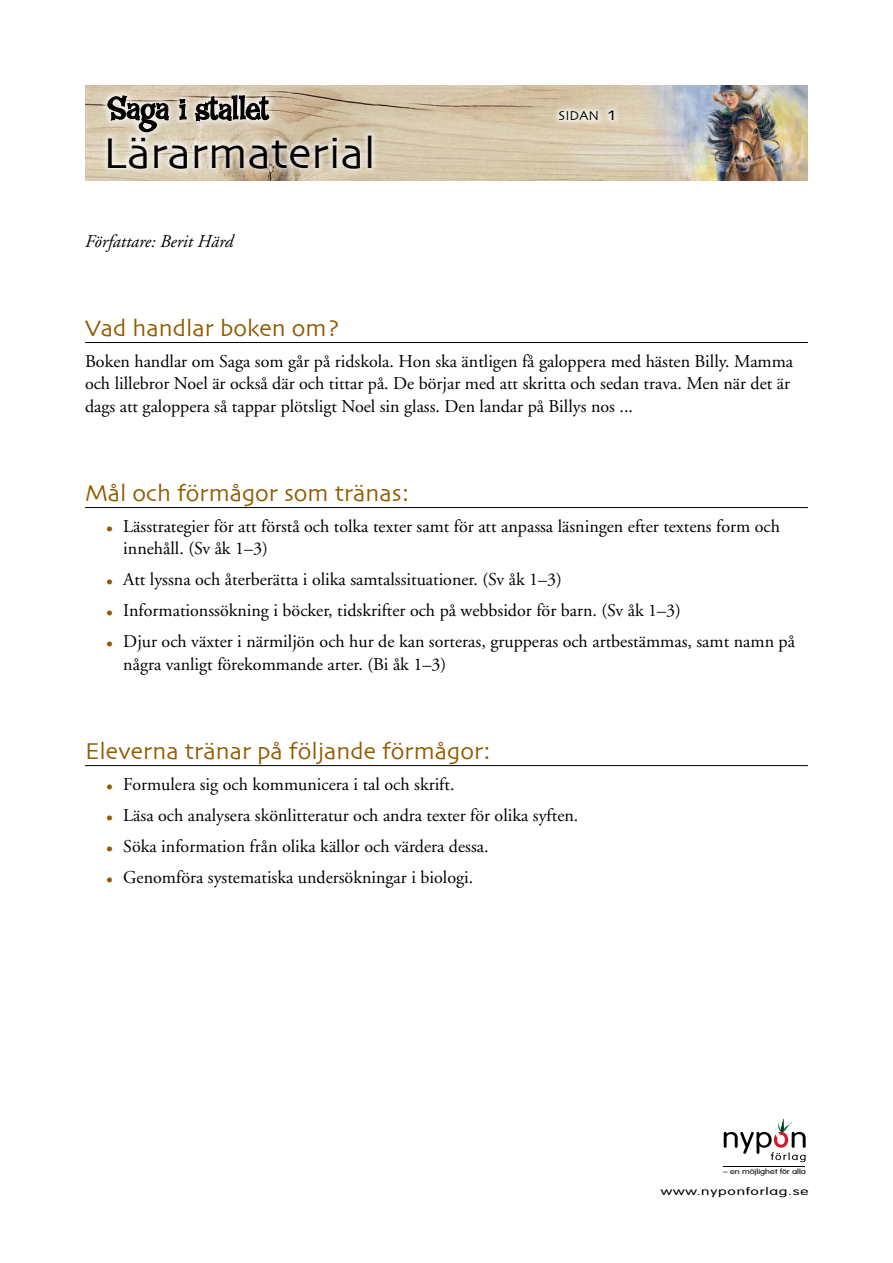
<style>
.page{position:relative;width:893px;height:1263px;background:#fff}
.page>*{position:absolute;margin:0;border:0;box-sizing:border-box;transform-origin:0 0}
.t1{font:45px "Skia";color:#000}
.t2{font:24px "Skia";color:#935b00}
.t3{font:18px/22.5px "Adobe Garamond";color:#000}
.t4{font:italic 18px "Adobe Garamond";color:#000}
.t5{font:13.5px "Skia";color:#000}
.t6{font:300 10.5px "VAG Rounded";letter-spacing:.05em;color:#000;scale:1.48 1}
.t7{font:300 7.2px "VAG Rounded";letter-spacing:-.005em;color:#000;scale:1.28 1}
.s1{font-size:19.5px}
.s2{color:#935b00}
</style>
<div class="page">
<img style="left:85px;top:85px;width:723px;height:95px">
<svg style="left:724px;top:1118px;width:82px;height:44px"></svg>
<hr style="left:724px;top:1167px;width:81px;height:1px;background:#000">
<div style="left:552px;top:103px;width:69px;height:25px;background:#fff;opacity:.75"></div>
<div style="left:100px;top:128px;width:280px;height:48px;background:#fff;opacity:.75"></div>
<div style="left:100px;top:88px;width:177px;height:52px;background:#fff;opacity:.75"></div>
<svg style="left:178px;top:94px;width:92px;height:29px;background:#89847b"></svg>
<svg style="left:108px;top:94px;width:62px;height:39px;background:#928c81"></svg>
<hr style="left:85px;top:342px;width:723px;height:1px;background:#000">
<hr style="left:85px;top:507px;width:723px;height:1px;background:#000">
<hr style="left:85px;top:765px;width:723px;height:1px;background:#000">
<h1 class="t1" style="left:103px;top:126px;width:274px">Lärarmaterial</h1>
<p class="t4" style="left:85px;top:231px;width:150px">Författare: Berit Härd</p>
<p class="t5" style="left:559px;top:107px;width:58px">SIDAN <span class="s1">1</span></p>
<h2 class="t2" style="left:85px;top:314px;width:256px">Vad handlar boken om?</h2>
<p class="t3" style="left:85px;top:350px;width:710px">Boken handlar om Saga som går på ridskola. Hon ska äntligen få galoppera med hästen Billy. Mamma och lillebror Noel är också där och tittar på. De börjar med att skritta och sedan trava. Men när det är dags att galoppera så tappar plötsligt Noel sin glass. Den landar på Billys nos ...</p>
<h2 class="t2" style="left:85px;top:479px;width:326px">Mål och förmågor som tränas:</h2>
<p class="t3" style="left:123px;top:515px;width:658px;text-indent:-17px"><span class="s2">•</span> Lässtrategier för att förstå och tolka texter samt för att anpassa läsningen efter textens form och innehåll. (Sv åk 1–3)</p>
<p class="t3" style="left:106px;top:569px;width:457px"><span class="s2">•</span> Att lyssna och återberätta i olika samtalssituationer. (Sv åk 1–3)</p>
<p class="t3" style="left:106px;top:600px;width:576px"><span class="s2">•</span> Informationssökning i böcker, tidskrifter och på webbsidor för barn. (Sv åk 1–3)</p>
<p class="t3" style="left:123px;top:631px;width:673px;text-indent:-17px"><span class="s2">•</span> Djur och växter i närmiljön och hur de kan sorteras, grupperas och artbestämmas, samt namn på några vanligt förekommande arter. (Bi åk 1–3)</p>
<h2 class="t2" style="left:85px;top:737px;width:407px">Eleverna tränar på följande förmågor:</h2>
<p class="t3" style="left:106px;top:773px;width:350px"><span class="s2">•</span> Formulera sig och kommunicera i tal och skrift.</p>
<p class="t3" style="left:106px;top:804px;width:474px"><span class="s2">•</span> Läsa och analysera skönlitteratur och andra texter för olika syften.</p>
<p class="t3" style="left:106px;top:835px;width:384px"><span class="s2">•</span> Söka information från olika källor och värdera dessa.</p>
<p class="t3" style="left:106px;top:866px;width:368px"><span class="s2">•</span> Genomföra systematiska undersökningar i biologi.</p>
<p class="t7" style="left:723px;top:1167px;width:66px">– en möjlighet för alla</p>
<p class="t6" style="left:661px;top:1185px;width:101px">www.nyponforlag.se</p>
</div>
